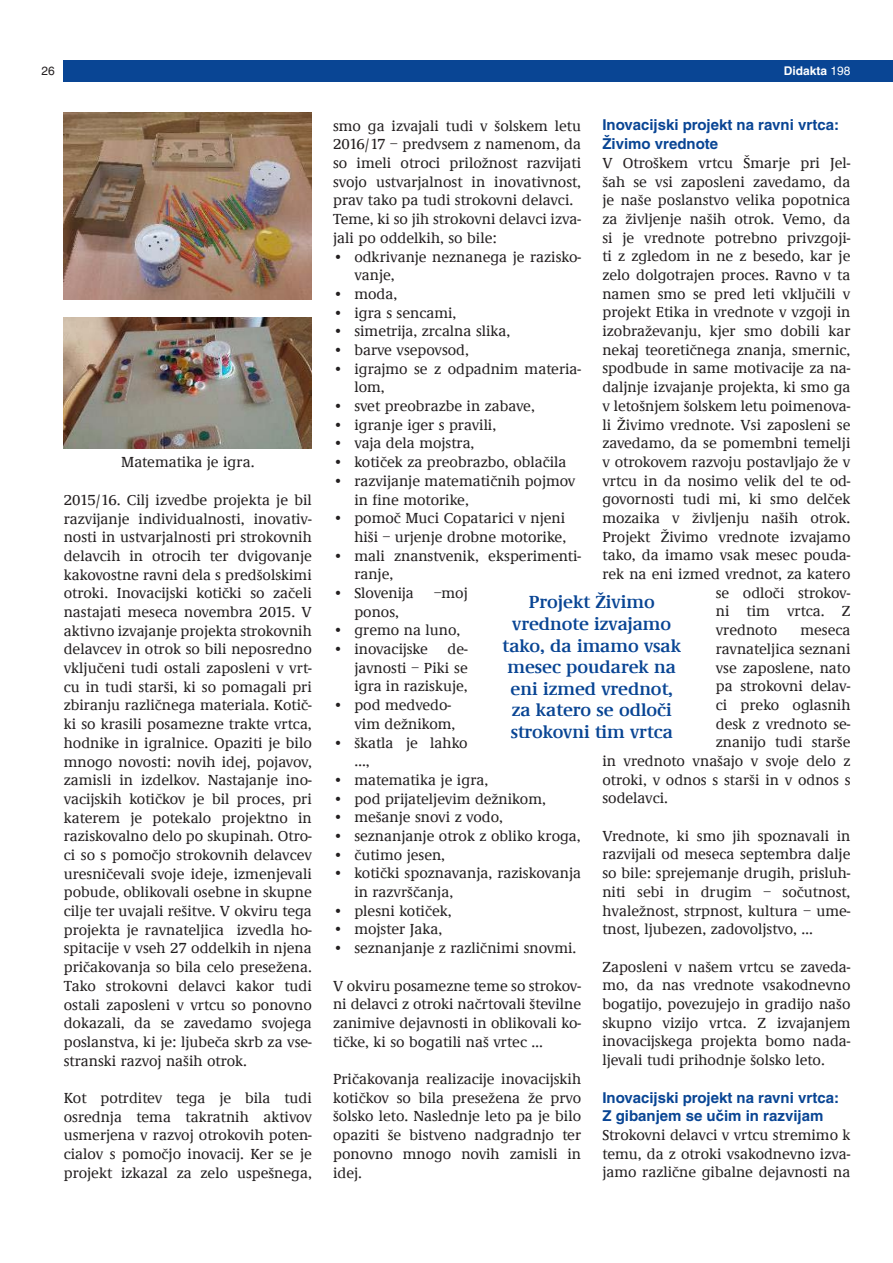
<style>
.page{position:relative;width:893px;height:1263px;background:#fff}
.page>*{position:absolute;margin:0;border:0;box-sizing:border-box;transform-origin:0 0}
.t1{font:600 18px/21.6px "Demos LT";color:#094594;text-align:center}
.t2{font:500 15px/18.8px "Demos LT";color:#231f20;text-align:justify}
.t3{font:700 15px/18.8px "Helvetica CE";color:#094594}
.t4{font:700 12px "Helvetica CE";color:#fff}
.t5{font:12px "Helvetica CE";color:#231f20}
.s1{font-weight:400}
</style>
<div class="page">
<div style="left:64px;top:60px;width:829px;height:21px;background:#094594"></div>
<img style="left:64px;top:112px;width:248px;height:187px">
<img style="left:64px;top:318px;width:248px;height:131px">
<p class="t5" style="left:41px;top:64px;width:15px">26</p>
<p class="t4" style="left:784px;top:63px;width:68px">Didakta <span class="s1">198</span></p>
<p class="t2" style="left:121px;top:453px;width:135px">Matematika je igra.</p>
<p class="t2" style="left:64px;top:491px;width:250px">2015/16. Cilj izvedbe projekta je bil razvijanje individualnosti, inovativ&shy;nosti in ustvarjalnosti pri strokovnih delavcih in otrocih ter dvigovanje kakovostne ravni dela s predšolskimi otroki. Inovacijski kotički so začeli nastajati meseca novembra 2015. V aktivno izvajanje projekta strokovnih delavcev in otrok so bili neposredno vključeni tudi ostali zaposleni v vrt&shy;cu in tudi starši, ki so pomagali pri zbiranju različnega materiala. Kotič&shy;ki so krasili posamezne trakte vrtca, hodnike in igralnice. Opaziti je bilo mnogo novosti: novih idej, pojavov, zamisli in izdelkov. Nastajanje ino&shy;vacijskih kotičkov je bil proces, pri katerem je potekalo projektno in raziskovalno delo po skupinah. Otro&shy;ci so s pomočjo strokovnih delavcev uresničevali svoje ideje, izmenjevali pobude, oblikovali osebne in skupne cilje ter uvajali rešitve. V okviru tega projekta je ravnateljica izvedla ho&shy;spitacije v vseh 27 oddelkih in njena pričakovanja so bila celo presežena.<br>Tako strokovni delavci kakor tudi ostali zaposleni v vrtcu so ponovno dokazali, da se zavedamo svojega poslanstva, ki je: ljubeča skrb za vse&shy;stranski razvoj naših otrok.</p>
<p class="t2" style="left:64px;top:1089px;width:250px">Kot potrditev tega je bila tudi osrednja tema takratnih aktivov usmerjena v razvoj otrokovih poten&shy;cialov s pomočjo inovacij. Ker se je projekt izkazal za zelo uspešnega,</p>
<p class="t3" style="left:602px;top:116px;width:238px">Inovacijski projekt na ravni vrtca:<br>Živimo vrednote</p>
<p class="t2" style="left:602px;top:154px;width:250px">V Otroškem vrtcu Šmarje pri Jel-</p>
<p class="t2" style="left:602px;top:173px;width:250px">šah se vsi zaposleni zavedamo, da</p>
<p class="t2" style="left:602px;top:191px;width:250px">je naše poslanstvo velika popotnica</p>
<p class="t2" style="left:602px;top:210px;width:250px">za življenje naših otrok. Vemo, da</p>
<p class="t2" style="left:602px;top:229px;width:250px">si je vrednote potrebno privzgoji-</p>
<p class="t2" style="left:602px;top:247px;width:250px">ti z zgledom in ne z besedo, kar je</p>
<p class="t2" style="left:602px;top:266px;width:250px">zelo dolgotrajen proces. Ravno v ta</p>
<p class="t2" style="left:602px;top:285px;width:250px">namen smo se pred leti vključili v</p>
<p class="t2" style="left:602px;top:303px;width:250px">projekt Etika in vrednote v vzgoji in</p>
<p class="t2" style="left:602px;top:322px;width:250px">izobraževanju, kjer smo dobili kar</p>
<p class="t2" style="left:602px;top:341px;width:250px">nekaj teoretičnega znanja, smernic,</p>
<p class="t2" style="left:602px;top:360px;width:250px">spodbude in same motivacije za na-</p>
<p class="t2" style="left:602px;top:378px;width:250px">daljnje izvajanje projekta, ki smo ga</p>
<p class="t2" style="left:602px;top:397px;width:250px">v letošnjem šolskem letu poimenova-</p>
<p class="t2" style="left:602px;top:416px;width:250px">li Živimo vrednote. Vsi zaposleni se</p>
<p class="t2" style="left:602px;top:434px;width:250px">zavedamo, da se pomembni temelji</p>
<p class="t2" style="left:602px;top:453px;width:250px">v otrokovem razvoju postavljajo že v</p>
<p class="t2" style="left:602px;top:472px;width:250px">vrtcu in da nosimo velik del te od-</p>
<p class="t2" style="left:602px;top:490px;width:250px">govornosti tudi mi, ki smo delček</p>
<p class="t2" style="left:602px;top:509px;width:250px">mozaika v življenju naših otrok.</p>
<p class="t2" style="left:602px;top:528px;width:250px">Projekt Živimo vrednote izvajamo</p>
<p class="t2" style="left:602px;top:546px;width:250px">tako, da imamo vsak mesec pouda-</p>
<p class="t2" style="left:602px;top:565px;width:249px">rek na eni izmed vrednot, za katero</p>
<p class="t2" style="left:716px;top:584px;width:136px">se odloči strokov-</p>
<p class="t2" style="left:716px;top:602px;width:136px">ni tim vrtca. Z</p>
<p class="t2" style="left:716px;top:621px;width:63px">vrednoto</p>
<p class="t2" style="left:800px;top:621px;width:52px">meseca</p>
<p class="t2" style="left:716px;top:640px;width:136px">ravnateljica seznani</p>
<p class="t2" style="left:716px;top:659px;width:136px">vse zaposlene, nato</p>
<p class="t2" style="left:716px;top:677px;width:136px">pa strokovni delav-</p>
<p class="t2" style="left:716px;top:696px;width:136px">ci preko oglasnih</p>
<p class="t2" style="left:716px;top:715px;width:136px">desk z vrednoto se-</p>
<p class="t2" style="left:716px;top:733px;width:136px">znanijo tudi starše</p>
<p class="t2" style="left:602px;top:752px;width:249px">in vrednoto vnašajo v svoje delo z</p>
<p class="t2" style="left:602px;top:771px;width:250px">otroki, v odnos s starši in v odnos s</p>
<p class="t2" style="left:602px;top:789px;width:67px">sodelavci.</p>
<p class="t2" style="left:602px;top:827px;width:250px">Vrednote, ki smo jih spoznavali in razvijali od meseca septembra dalje so bile: sprejemanje drugih, prisluh&shy;niti sebi in drugim – sočutnost, hvaležnost, strpnost, kultura – ume&shy;tnost, ljubezen, zadovoljstvo, …</p>
<p class="t2" style="left:602px;top:958px;width:250px">Zaposleni v našem vrtcu se zaveda&shy;mo, da nas vrednote vsakodnevno bogatijo, povezujejo in gradijo našo skupno vizijo vrtca. Z izvajanjem inovacijskega projekta bomo nada&shy;ljevali tudi prihodnje šolsko leto.</p>
<p class="t3" style="left:602px;top:1087px;width:238px">Inovacijski projekt na ravni vrtca:<br>Z gibanjem se učim in razvijam</p>
<p class="t2" style="left:602px;top:1126px;width:250px">Strokovni delavci v vrtcu stremimo k temu, da z otroki vsakodnevno izva&shy;jamo različne gibalne dejavnosti na</p>
<p class="t2" style="left:333px;top:117px;width:250px;text-align:left">smo ga izvajali tudi v šolskem letu 2016/17 – predvsem z namenom, da so imeli otroci priložnost razvijati svojo ustvarjalnost in inovativnost, prav tako pa tudi strokovni delavci.<br>Teme, ki so jih strokovni delavci izva&shy;jali po oddelkih, so bile:</p>
<p class="t2" style="left:354px;top:248px;width:228px;text-indent:-21px">• odkrivanje neznanega je razisko&shy;vanje,</p>
<p class="t2" style="left:333px;top:285px;width:66px">• moda,</p>
<p class="t2" style="left:333px;top:304px;width:125px">• igra s sencami,</p>
<p class="t2" style="left:333px;top:322px;width:179px">• simetrija, zrcalna slika,</p>
<p class="t2" style="left:333px;top:341px;width:137px">• barve vsepovsod,</p>
<p class="t2" style="left:354px;top:360px;width:228px;text-indent:-21px">• igrajmo se z odpadnim materia&shy;lom,</p>
<p class="t2" style="left:333px;top:397px;width:203px">• svet preobrazbe in zabave,</p>
<p class="t2" style="left:333px;top:416px;width:165px">• igranje iger s pravili,</p>
<p class="t2" style="left:333px;top:435px;width:143px">• vaja dela mojstra,</p>
<p class="t2" style="left:333px;top:453px;width:235px">• kotiček za preobrazbo, oblačila</p>
<p class="t2" style="left:354px;top:472px;width:223px;text-indent:-21px">• razvijanje matematičnih pojmov in fine motorike,</p>
<p class="t2" style="left:333px;top:509px;width:235px;text-align:right">• pomoč Muci Copatarici v njeni hiši – urjenje drobne motorike,</p>
<p class="t2" style="left:354px;top:547px;width:228px;text-indent:-21px">• mali znanstvenik, eksperimenti&shy;ranje,</p>
<p class="t2" style="left:333px;top:584px;width:82px">• Slovenija</p>
<p class="t2" style="left:434px;top:584px;width:35px">–moj</p>
<p class="t2" style="left:354px;top:603px;width:46px">ponos,</p>
<p class="t2" style="left:333px;top:621px;width:129px">• gremo na luno,</p>
<p class="t2" style="left:333px;top:640px;width:96px">• inovacijske</p>
<p class="t1" style="left:502px;top:592px;width:180px">Projekt Živimo vrednote izvajamo tako, da imamo vsak mesec poudarek na eni izmed vrednot, za katero se odloči strokovni tim vrtca</p>
<p class="t2" style="left:354px;top:640px;width:115px;text-indent:93px">de&shy;javnosti – Piki se igra in raziskuje,</p>
<p class="t2" style="left:333px;top:696px;width:124px;text-align:right">• pod medvedo&shy;vim dežnikom,</p>
<p class="t2" style="left:354px;top:734px;width:115px;text-indent:-21px">• škatla je lahko …,</p>
<p class="t2" style="left:333px;top:771px;width:157px">• matematika je igra,</p>
<p class="t2" style="left:333px;top:790px;width:214px">• pod prijateljevim dežnikom,</p>
<p class="t2" style="left:333px;top:808px;width:171px">• mešanje snovi z vodo,</p>
<p class="t2" style="left:333px;top:827px;width:249px">• seznanjanje otrok z obliko kroga,</p>
<p class="t2" style="left:333px;top:846px;width:114px">• čutimo jesen,</p>
<p class="t2" style="left:354px;top:864px;width:228px;text-indent:-21px">• kotički spoznavanja, raziskovanja in razvrščanja,</p>
<p class="t2" style="left:333px;top:902px;width:120px">• plesni kotiček,</p>
<p class="t2" style="left:333px;top:920px;width:111px">• mojster Jaka,</p>
<p class="t2" style="left:333px;top:939px;width:245px">• seznanjanje z različnimi snovmi.</p>
<p class="t2" style="left:333px;top:977px;width:250px">V okviru posamezne teme so strokov&shy;ni delavci z otroki načrtovali številne zanimive dejavnosti in oblikovali ko&shy;tičke, ki so bogatili naš vrtec …</p>
<p class="t2" style="left:333px;top:1070px;width:250px">Pričakovanja realizacije inovacijskih kotičkov so bila presežena že prvo šolsko leto. Naslednje leto pa je bilo opaziti še bistveno nadgradnjo ter ponovno mnogo novih zamisli in idej.</p>
</div>
